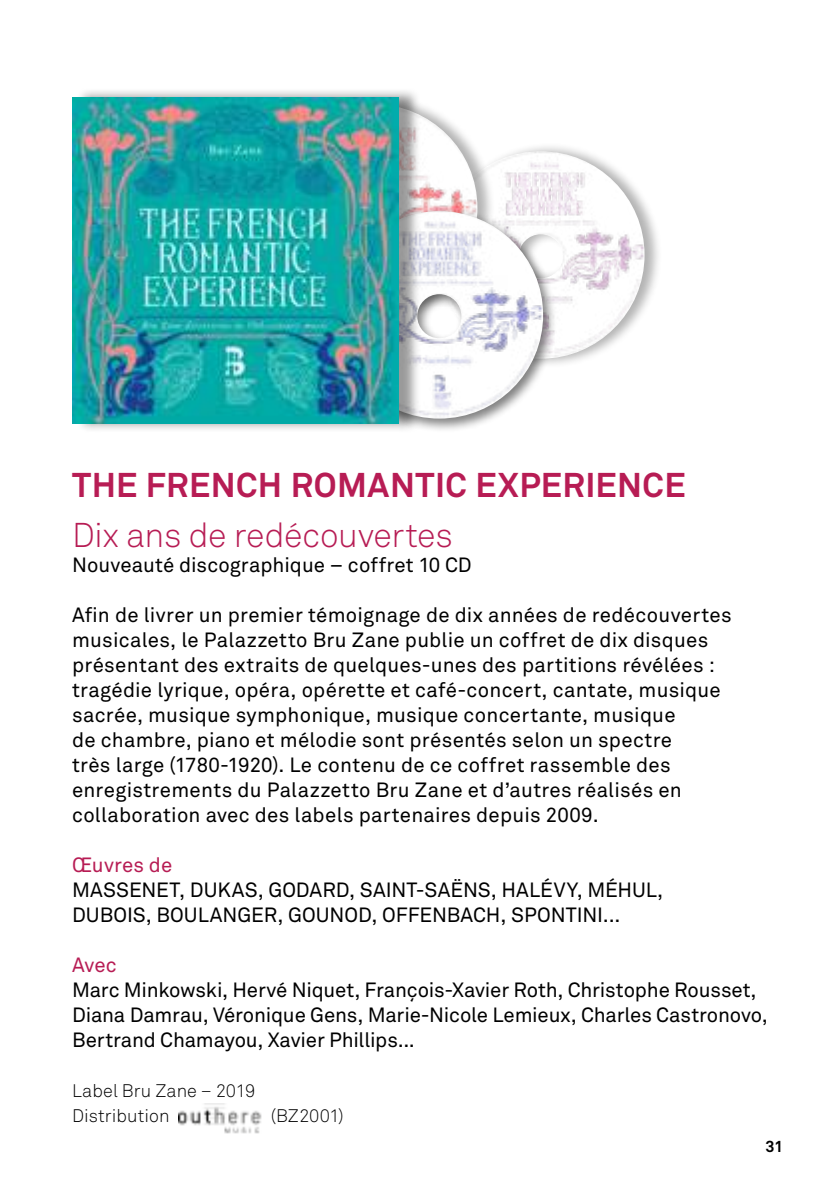
<style>
.page{position:relative;width:840px;height:1191px;background:#fff}
.page>*{position:absolute;margin:0;border:0;box-sizing:border-box;transform-origin:0 0}
.t1{font:700 34px "Akkurat";letter-spacing:.01em;color:#b71c54}
.t2{font:300 34px "Akkurat";letter-spacing:-.01em;color:#b71c54}
.t3{font:20.4px/25px "Akkurat";letter-spacing:.01em;color:#000}
.t4{font:20.4px/25px "Akkurat";letter-spacing:-.01em;color:#000}
.t5{font:20.4px "Akkurat";letter-spacing:.005em;color:#b71c54}
.t6{font:300 18px/25px "Akkurat";letter-spacing:.005em;color:#000}
.t7{font:700 16px "Akkurat";color:#000}
</style>
<div class="page">
<div style="left:436px;top:142px;width:226px;height:226px;background:#000;opacity:.3"></div>
<img style="left:495px;top:152px;width:149px;height:207px">
<div style="left:269px;top:95px;width:226px;height:226px;background:#000;opacity:.3"></div>
<img style="left:421px;top:106px;width:56px;height:100px">
<div style="left:330px;top:206px;width:226px;height:226px;background:#000;opacity:.5"></div>
<img style="left:421px;top:211px;width:122px;height:207px">
<div style="left:77px;top:89px;width:344px;height:344px;background:#000;opacity:.4"></div>
<img style="left:72px;top:97px;width:326px;height:326px">
<img style="left:179px;top:1104px;width:83px;height:30px">
<h1 class="t1" style="left:72px;top:464px;width:614px">THE FRENCH ROMANTIC EXPERIENCE</h1>
<h1 class="t2" style="left:72px;top:514px;width:382px">Dix ans de redécouvertes</h1>
<p class="t3" style="left:72px;top:552px;width:401px">Nouveauté discographique – coffret 10 CD</p>
<p class="t3" style="left:72px;top:602px;width:660px">Afin de livrer un premier témoignage de dix années de redécouvertes musicales, le Palazzetto Bru Zane publie un coffret de dix disques présentant des extraits de quelques-unes des partitions révélées : tragédie lyrique, opéra, opérette et café-concert, cantate, musique sacrée, musique symphonique, musique concertante, musique<br>de chambre, piano et mélodie sont présentés selon un spectre<br>très large (1780-1920). Le contenu de ce coffret rassemble des enregistrements du Palazzetto Bru Zane et d’autres réalisés en collaboration avec des labels partenaires depuis 2009.</p>
<p class="t5" style="left:72px;top:852px;width:102px">Œuvres de</p>
<p class="t3" style="left:72px;top:877px;width:592px">MASSENET, DUKAS, GODARD, SAINT-SAËNS, HALÉVY, MÉHUL,<br>DUBOIS, BOULANGER, GOUNOD, OFFENBACH, SPONTINI...</p>
<p class="t5" style="left:72px;top:952px;width:46px">Avec</p>
<p class="t4" style="left:72px;top:977px;width:696px">Marc Minkowski, Hervé Niquet, François-Xavier Roth, Christophe Rousset,<br>Diana Damrau, Véronique Gens, Marie-Nicole Lemieux, Charles Castronovo,<br>Bertrand Chamayou, Xavier Phillips...</p>
<p class="t6" style="left:72px;top:1078px;width:184px">Label Bru Zane – 2019<br>Distribution</p>
<p class="t6" style="left:271px;top:1103px;width:74px">(BZ2001)</p>
<p class="t7" style="left:765px;top:1136px;width:19px">31</p>
</div>
